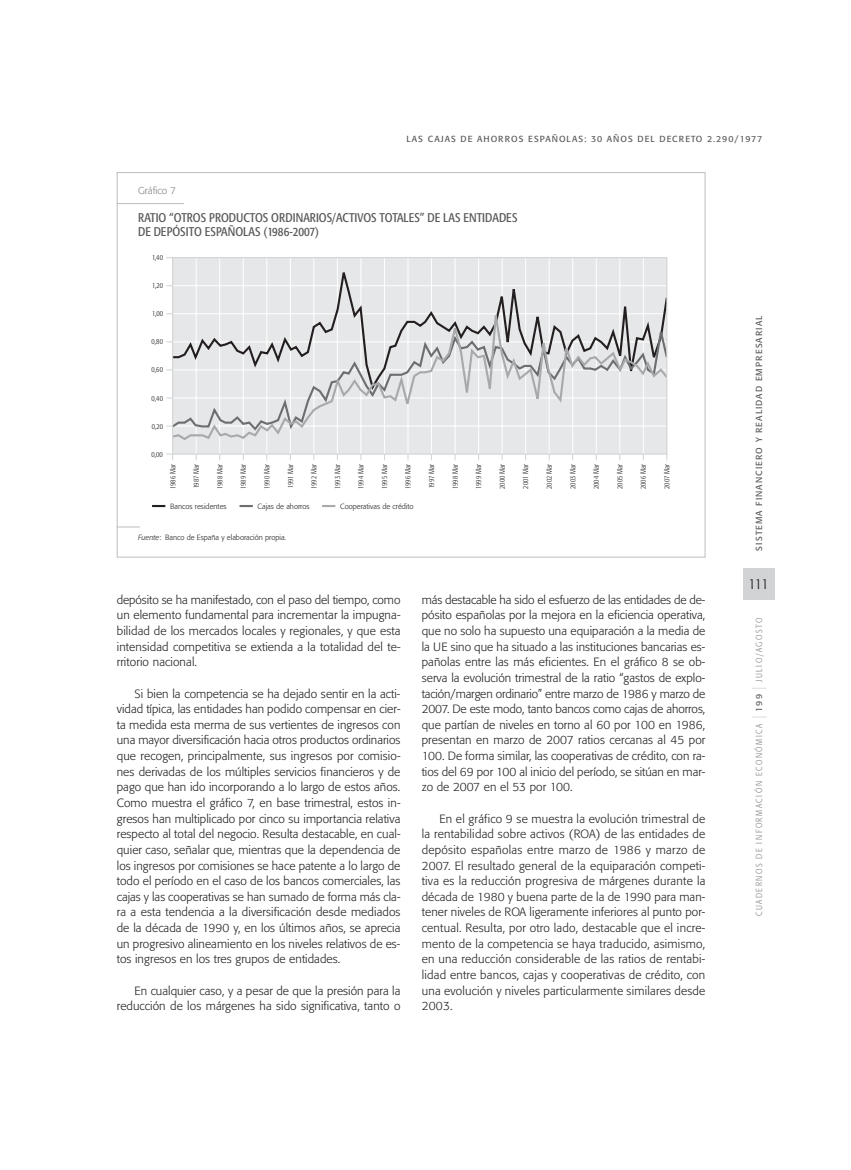
<style>
.page{position:relative;width:851px;height:1170px;background:#fff}
.page>*{position:absolute;margin:0;border:0;box-sizing:border-box;transform-origin:0 0}
.t1{font:300 condensed 15px "Formata";color:#231f20}
.t2{font:condensed 12.5px/13.8px "Formata";color:#58595b}
.t3{font:300 11.88px/15.6px "Formata";letter-spacing:.005em;color:#231f20;text-align:justify}
.t4{font:300 10px "Formata";color:#808285}
.t5{font:8.75px "Formata";letter-spacing:.12em;color:#58595b}
.t6{font:300 condensed 8.75px "Formata";letter-spacing:.17em;color:#808285}
.t7{font:300 condensed 7.5px "Formata";color:#231f20}
.t8{font:300 7.5px "Formata";color:#231f20}
.s1{font-style:italic}
</style>
<div class="page">
<div style="left:742px;top:567px;width:32px;height:32px;background:#d1d3d4"></div>
<svg style="left:752px;top:716px;width:14px;height:1px"></svg>
<svg style="left:116px;top:172px;width:589px;height:386px"></svg>
<svg style="left:117px;top:526px;width:23px;height:1px"></svg>
<p class="t5" style="left:406px;top:135px;width:357px">LAS CAJAS DE AHORROS ESPAÑOLAS: 30 AÑOS DEL DECRETO 2.290/1977</p>
<p class="t4" style="left:138px;top:186px;width:39px">Gráfico 7</p>
<p class="t2" style="left:138px;top:211px;width:381px">RATIO “OTROS PRODUCTOS ORDINARIOS/ACTIVOS TOTALES” DE LAS ENTIDADES<br>DE DEPÓSITO ESPAÑOLAS (1986-2007)</p>
<p class="t7" style="left:152px;top:254px;width:12px">1,40</p>
<p class="t7" style="left:152px;top:282px;width:12px">1,20</p>
<p class="t7" style="left:152px;top:310px;width:12px">1,00</p>
<p class="t7" style="left:152px;top:338px;width:13px">0,80</p>
<p class="t7" style="left:152px;top:367px;width:13px">0,60</p>
<p class="t7" style="left:152px;top:395px;width:13px">0,40</p>
<p class="t7" style="left:152px;top:423px;width:13px">0,20</p>
<p class="t7" style="left:151px;top:451px;width:13px">0,00</p>
<p class="t7" style="left:193px;top:488px;width:26px;rotate:-90deg">1987 Mar</p>
<p class="t7" style="left:217px;top:488px;width:26px;rotate:-90deg">1988 Mar</p>
<p class="t7" style="left:240px;top:488px;width:26px;rotate:-90deg">1989 Mar</p>
<p class="t7" style="left:264px;top:488px;width:26px;rotate:-90deg">1990 Mar</p>
<p class="t7" style="left:287px;top:488px;width:26px;rotate:-90deg">1991 Mar</p>
<p class="t7" style="left:311px;top:488px;width:26px;rotate:-90deg">1992 Mar</p>
<p class="t7" style="left:334px;top:488px;width:26px;rotate:-90deg">1993 Mar</p>
<p class="t7" style="left:358px;top:488px;width:26px;rotate:-90deg">1994 Mar</p>
<p class="t7" style="left:381px;top:488px;width:26px;rotate:-90deg">1995 Mar</p>
<p class="t7" style="left:405px;top:488px;width:26px;rotate:-90deg">1996 Mar</p>
<p class="t7" style="left:428px;top:488px;width:26px;rotate:-90deg">1997 Mar</p>
<p class="t7" style="left:452px;top:488px;width:26px;rotate:-90deg">1998 Mar</p>
<p class="t7" style="left:475px;top:488px;width:26px;rotate:-90deg">1999 Mar</p>
<p class="t7" style="left:499px;top:489px;width:26px;rotate:-90deg">2000 Mar</p>
<p class="t7" style="left:522px;top:488px;width:26px;rotate:-90deg">2001 Mar</p>
<p class="t7" style="left:546px;top:489px;width:26px;rotate:-90deg">2002 Mar</p>
<p class="t7" style="left:569px;top:489px;width:26px;rotate:-90deg">2003 Mar</p>
<p class="t7" style="left:593px;top:489px;width:27px;rotate:-90deg">2004 Mar</p>
<p class="t7" style="left:616px;top:489px;width:26px;rotate:-90deg">2005 Mar</p>
<p class="t7" style="left:640px;top:489px;width:27px;rotate:-90deg">2006 Mar</p>
<p class="t7" style="left:663px;top:489px;width:26px;rotate:-90deg">2007 Mar</p>
<p class="t7" style="left:169px;top:488px;width:26px;rotate:-90deg">1986 Mar</p>
<p class="t8" style="left:170px;top:502px;width:58px">Bancos residentes</p>
<p class="t8" style="left:257px;top:502px;width:54px">Cajas de ahorros</p>
<p class="t8" style="left:340px;top:502px;width:75px">Cooperativas de crédito</p>
<p class="t8" style="left:138px;top:533px;width:149px"><span class="s1">Fuente</span>: Banco de España y elaboración propia.</p>
<p class="t3" style="left:117px;top:592px;width:285px">depósito se ha manifestado, con el paso del tiempo, como un elemento fundamental para incrementar la impugna&shy;bilidad de los mercados locales y regionales, y que esta intensidad competitiva se extienda a la totalidad del te&shy;rritorio nacional.</p>
<p class="t3" style="left:117px;top:686px;width:285px;text-indent:18px">Si bien la competencia se ha dejado sentir en la acti&shy;vidad típica, las entidades han podido compensar en cier&shy;ta medida esta merma de sus vertientes de ingresos con una mayor diversificación hacia otros productos ordinarios que recogen, principalmente, sus ingresos por comisio&shy;nes derivadas de los múltiples servicios financieros y de pago que han ido incorporando a lo largo de estos años.<br>Como muestra el gráfico 7, en base trimestral, estos in&shy;gresos han multiplicado por cinco su importancia relativa respecto al total del negocio. Resulta destacable, en cual&shy;quier caso, señalar que, mientras que la dependencia de los ingresos por comisiones se hace patente a lo largo de todo el período en el caso de los bancos comerciales, las cajas y las cooperativas se han sumado de forma más cla&shy;ra a esta tendencia a la diversificación desde mediados de la década de 1990 y, en los últimos años, se aprecia un progresivo alineamiento en los niveles relativos de es&shy;tos ingresos en los tres grupos de entidades.</p>
<p class="t3" style="left:117px;top:983px;width:285px;text-align:right">En cualquier caso, y a pesar de que la presión para la reducción de los márgenes ha sido significativa, tanto o</p>
<p class="t3" style="left:421px;top:592px;width:285px">más destacable ha sido el esfuerzo de las entidades de de&shy;pósito españolas por la mejora en la eficiencia operativa, que no solo ha supuesto una equiparación a la media de la UE sino que ha situado a las instituciones bancarias es&shy;pañolas entre las más eficientes. En el gráfico 8 se ob&shy;serva la evolución trimestral de la ratio “gastos de explo&shy;tación/margen ordinario” entre marzo de 1986 y marzo de 2007. De este modo, tanto bancos como cajas de ahorros, que partían de niveles en torno al 60 por 100 en 1986, presentan en marzo de 2007 ratios cercanas al 45 por 100. De forma similar, las cooperativas de crédito, con ra&shy;tios del 69 por 100 al inicio del período, se sitúan en mar&shy;zo de 2007 en el 53 por 100.</p>
<p class="t3" style="left:421px;top:811px;width:285px;text-indent:18px">En el gráfico 9 se muestra la evolución trimestral de la rentabilidad sobre activos (ROA) de las entidades de depósito españolas entre marzo de 1986 y marzo de 2007. El resultado general de la equiparación competi&shy;tiva es la reducción progresiva de márgenes durante la década de 1980 y buena parte de la de 1990 para man&shy;tener niveles de ROA ligeramente inferiores al punto por&shy;centual. Resulta, por otro lado, destacable que el incre&shy;mento de la competencia se haya traducido, asimismo, en una reducción considerable de las ratios de rentabi&shy;lidad entre bancos, cajas y cooperativas de crédito, con una evolución y niveles particularmente similares desde 2003.</p>
<p class="t5" style="left:755px;top:550px;width:236px;rotate:-90deg">SISTEMA FINANCIERO Y REALIDAD EMPRESARIAL</p>
<p class="t1" style="left:748px;top:577px;width:21px">111</p>
<p class="t6" style="left:755px;top:682px;width:66px;rotate:-90deg">JULIO/AGOSTO</p>
<p class="t5" style="left:755px;top:711px;width:19px;rotate:-90deg">199</p>
<p class="t6" style="left:755px;top:916px;width:194px;rotate:-90deg">CUADERNOS DE INFORMACIÓN ECONÓMICA</p>
</div>
